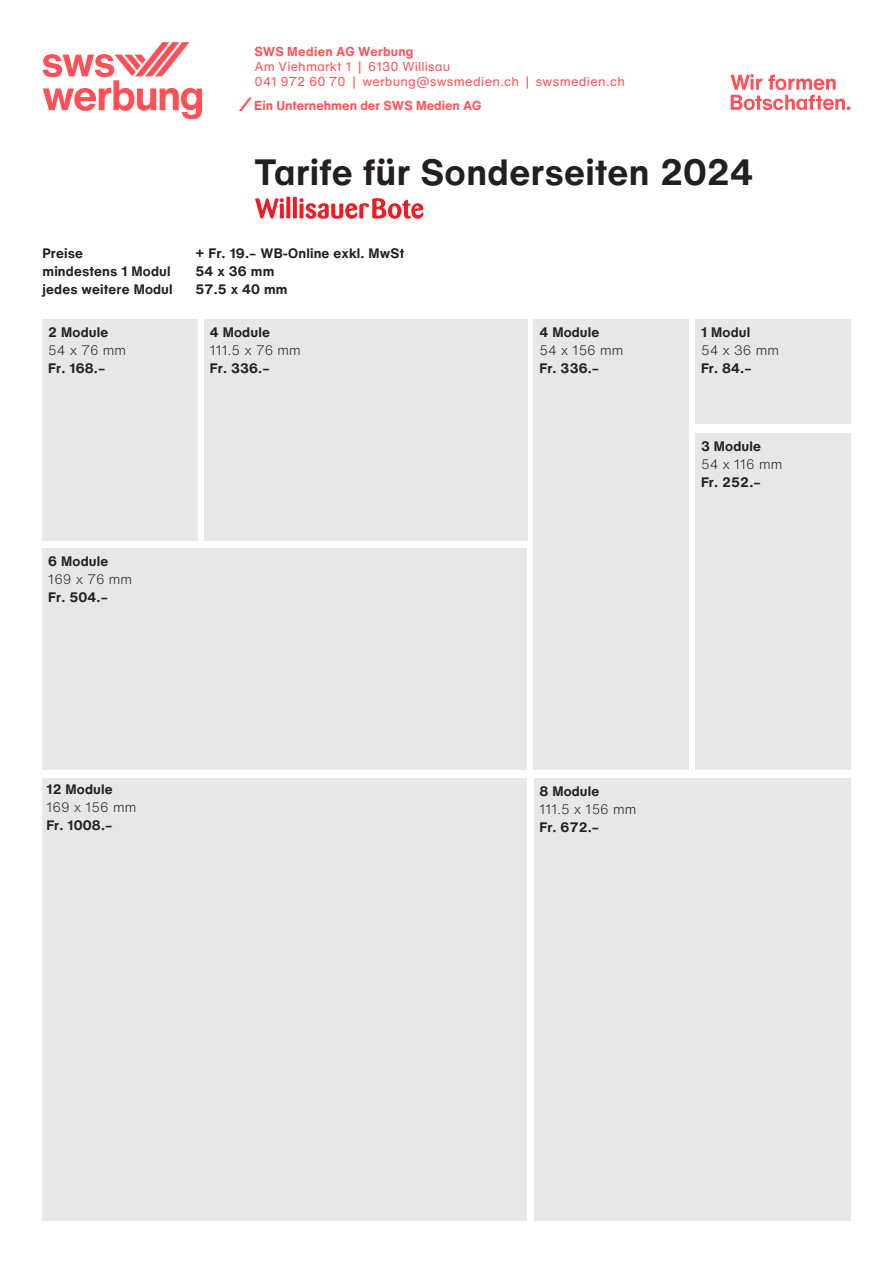
<style>
.page{position:relative;width:893px;height:1263px;background:#fff}
.page>*{position:absolute;margin:0;border:0;box-sizing:border-box;transform-origin:0 0}
.t1{font:700 36px "Helvetica Now Text";letter-spacing:.01em;color:#231f20}
.t2{font:700 13.5px "Helvetica Now Text";letter-spacing:.01em;color:#231f20}
.t3{font:300 13.5px "Helvetica Now Text";color:#231f20}
.t4{font:12.75px/15px "Helvetica Now Text";letter-spacing:.01em;color:#ff5057}
.t5{font:700 12.75px "Helvetica Now Text";color:#ff5057}
.s1{font-style:italic;font-size:19.05px}
</style>
<div class="page">
<svg style="left:43px;top:42px;width:159px;height:77px"></svg>
<svg style="left:730px;top:74px;width:120px;height:36px"></svg>
<div style="left:43px;top:319px;width:155px;height:221px;background:#e6e7e9"></div>
<div style="left:43px;top:549px;width:484px;height:221px;background:#e6e7e9"></div>
<div style="left:204px;top:319px;width:323px;height:221px;background:#e6e7e9"></div>
<div style="left:43px;top:778px;width:484px;height:442px;background:#e6e7e9"></div>
<div style="left:534px;top:319px;width:155px;height:451px;background:#e6e7e9"></div>
<div style="left:695px;top:433px;width:155px;height:337px;background:#e6e7e9"></div>
<div style="left:695px;top:319px;width:155px;height:104px;background:#e6e7e9"></div>
<div style="left:534px;top:778px;width:316px;height:442px;background:#e6e7e9"></div>
<svg style="left:293px;top:197px;width:4px;height:21px"></svg>
<svg style="left:286px;top:197px;width:4px;height:21px"></svg>
<svg style="left:299px;top:198px;width:124px;height:21px"></svg>
<svg style="left:255px;top:198px;width:29px;height:20px"></svg>
<p class="t5" style="left:254px;top:43px;width:161px">SWS Medien AG Werbung</p>
<p class="t4" style="left:254px;top:59px;width:372px">Am Viehmarkt 1 | 6130 Willisau<br>041 972 60 70 | werbung@swsmedien.ch | swsmedien.ch</p>
<p class="t5" style="left:238px;top:97px;width:245px"><span class="s1">/</span>Ein Unternehmen der SWS Medien AG</p>
<h1 class="t1" style="left:254px;top:147px;width:501px">Tarife für Sonderseiten 2024</h1>
<p class="t2" style="left:43px;top:245px;width:42px">Preise</p>
<p class="t2" style="left:196px;top:245px;width:210px">+ Fr. 19.– WB-Online exkl. MwSt</p>
<p class="t2" style="left:43px;top:263px;width:130px">mindestens 1 Modul</p>
<p class="t2" style="left:196px;top:263px;width:80px">54 x 36 mm</p>
<p class="t2" style="left:43px;top:281px;width:132px">jedes weitere Modul</p>
<p class="t2" style="left:196px;top:281px;width:94px">57.5 x 40 mm</p>
<p class="t2" style="left:48px;top:323px;width:61px">2 Module</p>
<p class="t3" style="left:48px;top:340px;width:79px">54 x 76 mm</p>
<p class="t2" style="left:48px;top:359px;width:59px">Fr. 168.–</p>
<p class="t2" style="left:210px;top:323px;width:61px">4 Module</p>
<p class="t3" style="left:210px;top:340px;width:92px">111.5 x 76 mm</p>
<p class="t2" style="left:210px;top:359px;width:61px">Fr. 336.–</p>
<p class="t2" style="left:48px;top:552px;width:61px">6 Module</p>
<p class="t3" style="left:48px;top:570px;width:85px">169 x 76 mm</p>
<p class="t2" style="left:48px;top:588px;width:61px">Fr. 504.–</p>
<p class="t2" style="left:46px;top:780px;width:68px">12 Module</p>
<p class="t3" style="left:46px;top:798px;width:91px">169 x 156 mm</p>
<p class="t2" style="left:46px;top:816px;width:68px">Fr. 1008.–</p>
<p class="t2" style="left:539px;top:323px;width:61px">4 Module</p>
<p class="t3" style="left:539px;top:340px;width:85px">54 x 156 mm</p>
<p class="t2" style="left:539px;top:359px;width:61px">Fr. 336.–</p>
<p class="t2" style="left:701px;top:323px;width:51px">1 Modul</p>
<p class="t3" style="left:701px;top:340px;width:79px">54 x 36 mm</p>
<p class="t2" style="left:701px;top:359px;width:52px">Fr. 84.–</p>
<p class="t2" style="left:701px;top:437px;width:61px">3 Module</p>
<p class="t3" style="left:701px;top:454px;width:83px">54 x 116 mm</p>
<p class="t2" style="left:701px;top:473px;width:61px">Fr. 252.–</p>
<p class="t2" style="left:539px;top:782px;width:61px">8 Module</p>
<p class="t3" style="left:539px;top:800px;width:98px">111.5 x 156 mm</p>
<p class="t2" style="left:539px;top:818px;width:61px">Fr. 672.–</p>
</div>
